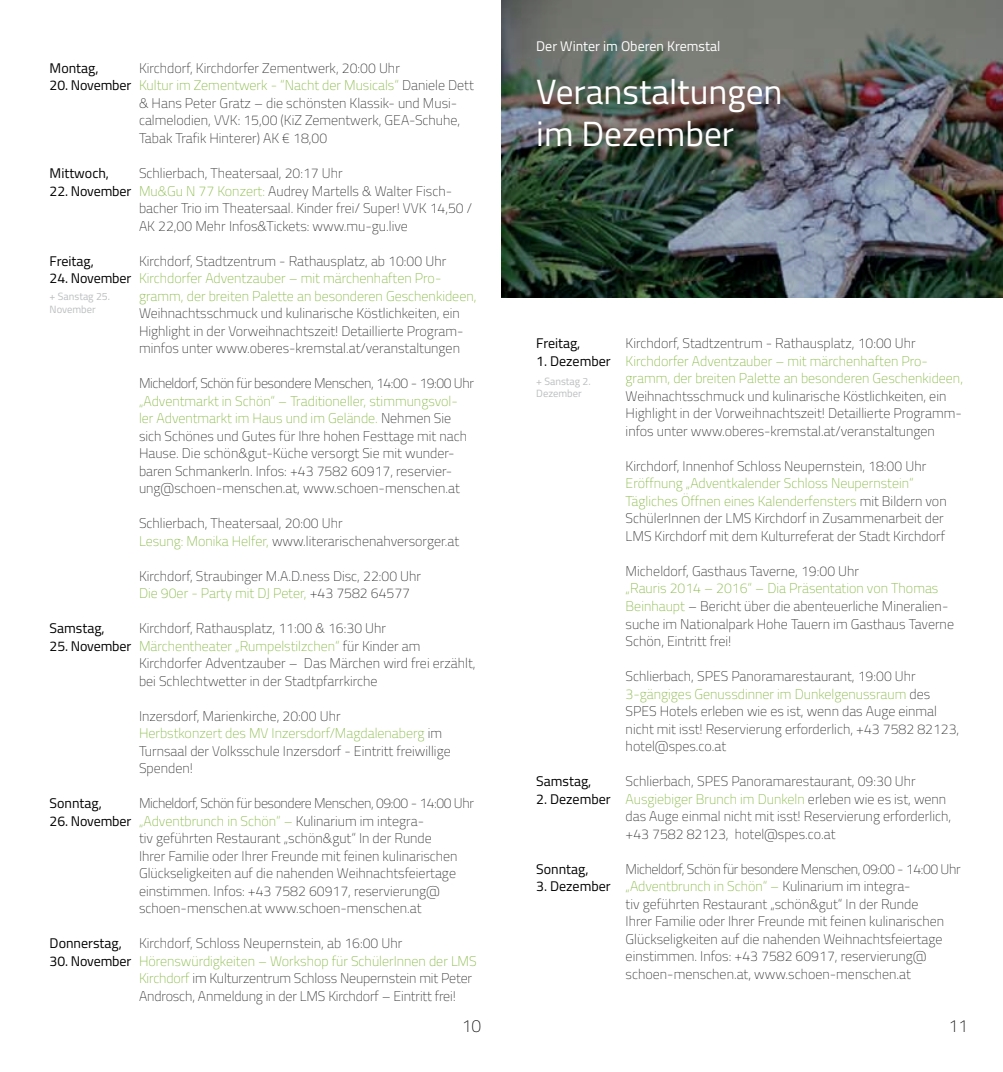
<style>
.page{position:relative;width:1003px;height:1072px;background:#fff}
.page>*{position:absolute;margin:0;border:0;box-sizing:border-box;transform-origin:0 0}
.t1{font:35px/42px "Titillium Web";color:#fff}
.t2{font:100 17.5px "Titillium Web";color:#000}
.t3{font:100 14px/17.5px "Titillium Web";color:#292829}
.t4{font:100 14px/17.5px "Titillium Web";color:#80b539}
.t5{font:14px "Titillium Web";color:#000}
.t6{font:100 14px "Titillium Web";letter-spacing:-.03em;color:#292829}
.t7{font:14px "Titillium Web";color:#fff}
.t8{font:10.5px/12.2px "Titillium Web";color:#bcbec0}
.s1{color:#80b539}
</style>
<div class="page">
<img style="left:501px;top:0;width:501px;height:298px">
<p class="t5" style="left:50px;top:58px;width:50px">Montag,</p>
<p class="t5" style="left:50px;top:75px;width:83px">20. November</p>
<p class="t5" style="left:50px;top:163px;width:61px">Mittwoch,</p>
<p class="t5" style="left:50px;top:180px;width:83px">22. November</p>
<p class="t5" style="left:50px;top:250px;width:46px">Freitag,</p>
<p class="t5" style="left:50px;top:268px;width:83px">24. November</p>
<p class="t8" style="left:50px;top:290px;width:62px">+ Sanstag 25.<br>November</p>
<p class="t5" style="left:50px;top:618px;width:57px">Samstag,</p>
<p class="t5" style="left:50px;top:635px;width:83px">25. November</p>
<p class="t5" style="left:50px;top:793px;width:54px">Sonntag,</p>
<p class="t5" style="left:50px;top:810px;width:83px">26. November</p>
<p class="t5" style="left:50px;top:933px;width:74px">Donnerstag,</p>
<p class="t5" style="left:50px;top:950px;width:83px">30. November</p>
<p class="t3" style="left:139px;top:59px;width:336px">Kirchdorf, Kirchdorfer Zementwerk, 20:00 Uhr<br><span class="s1">Kultur im Zementwerk - “Nacht der Musicals“</span> Daniele Dett &amp; Hans Peter Gratz – die schönsten Klassik- und Musi&shy;calmelodien, VVK: 15,00 (KiZ Zementwerk, GEA-Schuhe, Tabak Trafik Hinterer) AK € 18,00</p>
<p class="t3" style="left:139px;top:164px;width:334px">Schlierbach, Theatersaal, 20:17 Uhr<br><span class="s1">Mu&amp;Gu N 77 Konzert:</span> Audrey Martells &amp; Walter Fisch&shy;bacher Trio im Theatersaal. Kinder frei/ Super! VVK 14,50 / AK 22,00 Mehr Infos&amp;Tickets: www.mu-gu.live</p>
<p class="t3" style="left:139px;top:251px;width:309px">Kirchdorf, Stadtzentrum - Rathausplatz, ab 10:00 Uhr</p>
<p class="t4" style="left:139px;top:269px;width:339px">Kirchdorfer Adventzauber – mit märchenhaften Pro&shy;gramm, der breiten Palette an besonderen Geschenkideen,</p>
<p class="t3" style="left:139px;top:304px;width:326px">Weihnachtsschmuck und kulinarische Köstlichkeiten, ein<br>Highlight in der Vorweihnachtszeit! Detaillierte Program&shy;minfos unter www.oberes-kremstal.at/veranstaltungen</p>
<p class="t6" style="left:139px;top:373px;width:336px">Micheldorf, Schön für besondere Menschen, 14:00 - 19:00 Uhr</p>
<p class="t3" style="left:139px;top:391px;width:329px"><span class="s1">„Adventmarkt in Schön“ – Traditioneller, stimmungsvol&shy;ler Adventmarkt im Haus und im Gelände.</span> Nehmen Sie sich Schönes und Gutes für Ihre hohen Festtage mit nach Hause. Die schön&amp;gut-Küche versorgt Sie mit wunder&shy;baren Schmankerln. Infos: +43 7582 60917, reservier&shy;ung@schoen-menschen.at, www.schoen-menschen.at</p>
<p class="t3" style="left:139px;top:514px;width:321px">Schlierbach, Theatersaal, 20:00 Uhr<br><span class="s1">Lesung: Monika Helfer,</span> www.literarischenahversorger.at</p>
<p class="t3" style="left:139px;top:566px;width:283px">Kirchdorf, Straubinger M.A.D.ness Disc, 22:00 Uhr<br><span class="s1">Die 90er - Party mit DJ Peter,</span> +43 7582 64577</p>
<p class="t3" style="left:139px;top:619px;width:338px">Kirchdorf, Rathausplatz, 11:00 &amp; 16:30 Uhr <span class="s1">Märchentheater „Rumpelstilzchen“</span> für Kinder am Kirchdorfer Adventzauber – Das Märchen wird frei erzählt, bei Schlechtwetter in der Stadtpfarrkirche</p>
<p class="t3" style="left:139px;top:706px;width:313px">Inzersdorf, Marienkirche, 20:00 Uhr<br><span class="s1">Herbstkonzert des MV Inzersdorf/Magdalenaberg</span> im Turnsaal der Volksschule Inzersdorf - Eintritt freiwillige Spenden!</p>
<p class="t3" style="left:139px;top:794px;width:336px">Micheldorf, Schön für besondere Menschen, 09:00 - 14:00 Uhr <span class="s1">„Adventbrunch in Schön“ –</span> Kulinarium im integra-<br>tiv geführten Restaurant „schön&amp;gut“ In der Runde<br>Ihrer Familie oder Ihrer Freunde mit feinen kulinarischen Glückseligkeiten auf die nahenden Weihnachtsfeiertage einstimmen. Infos: +43 7582 60917, reservierung@ schoen-menschen.at www.schoen-menschen.at</p>
<p class="t3" style="left:139px;top:934px;width:265px">Kirchdorf, Schloss Neupernstein, ab 16:00 Uhr</p>
<p class="t3" style="left:139px;top:951px;width:339px"><span class="s1">Hörenswürdigkeiten – Workshop für SchülerInnen der LMS<br>Kirchdorf</span> im Kulturzentrum Schloss Neupernstein mit Peter<br>Androsch, Anmeldung in der LMS Kirchdorf – Eintritt frei!</p>
<p class="t7" style="left:536px;top:36px;width:185px">Der Winter im Oberen Kremstal</p>
<h1 class="t1" style="left:536px;top:69px;width:248px">Veranstaltungen im Dezember</h1>
<p class="t5" style="left:536px;top:333px;width:46px">Freitag,</p>
<p class="t5" style="left:536px;top:351px;width:76px">1. Dezember</p>
<p class="t8" style="left:536px;top:374px;width:56px">+ Sanstag 2.<br>Dezember</p>
<p class="t5" style="left:536px;top:771px;width:57px">Samstag,</p>
<p class="t5" style="left:536px;top:788px;width:76px">2. Dezember</p>
<p class="t5" style="left:536px;top:858px;width:54px">Sonntag,</p>
<p class="t5" style="left:536px;top:876px;width:76px">3. Dezember</p>
<p class="t3" style="left:625px;top:334px;width:291px">Kirchdorf, Stadtzentrum - Rathausplatz, 10:00 Uhr</p>
<p class="t4" style="left:625px;top:351px;width:339px">Kirchdorfer Adventzauber – mit märchenhaften Pro&shy;gramm, der breiten Palette an besonderen Geschenkideen,</p>
<p class="t3" style="left:625px;top:386px;width:337px">Weihnachtsschmuck und kulinarische Köstlichkeiten, ein<br>Highlight in der Vorweihnachtszeit! Detaillierte Programm&shy;infos unter www.oberes-kremstal.at/veranstaltungen</p>
<p class="t3" style="left:625px;top:456px;width:302px">Kirchdorf, Innenhof Schloss Neupernstein, 18:00 Uhr</p>
<p class="t3" style="left:625px;top:474px;width:322px"><span class="s1">Eröffnung „Adventkalender Schloss Neupernstein“ Tägliches Öffnen eines Kalenderfensters</span> mit Bildern von SchülerInnen der LMS Kirchdorf in Zusammenarbeit der LMS Kirchdorf mit dem Kulturreferat der Stadt Kirchdorf</p>
<p class="t3" style="left:625px;top:561px;width:235px">Micheldorf, Gasthaus Taverne, 19:00 Uhr</p>
<p class="t3" style="left:625px;top:579px;width:330px"><span class="s1">„Rauris 2014 – 2016“ – Dia Präsentation von Thomas Beinhaupt</span> – Bericht über die abenteuerliche Mineralien&shy;suche im Nationalpark Hohe Tauern im Gasthaus Taverne Schön, Eintritt frei!</p>
<p class="t3" style="left:625px;top:666px;width:335px">Schlierbach, SPES Panoramarestaurant, 19:00 Uhr <span class="s1">3-gängiges Genussdinner im Dunkelgenussraum</span> des SPES Hotels erleben wie es ist, wenn das Auge einmal nicht mit isst! Reservierung erforderlich, +43 7582 82123, hotel@spes.co.at</p>
<p class="t3" style="left:625px;top:771px;width:327px">Schlierbach, SPES Panoramarestaurant, 09:30 Uhr <span class="s1">Ausgiebiger Brunch im Dunkeln</span> erleben wie es ist, wenn das Auge einmal nicht mit isst! Reservierung erforderlich, +43 7582 82123, hotel@spes.co.at</p>
<p class="t3" style="left:625px;top:859px;width:336px">Micheldorf, Schön für besondere Menschen, 09:00 - 14:00 Uhr <span class="s1">„Adventbrunch in Schön“ –</span> Kulinarium im integra-<br>tiv geführten Restaurant „schön&amp;gut“ In der Runde<br>Ihrer Familie oder Ihrer Freunde mit feinen kulinarischen Glückseligkeiten auf die nahenden Weihnachtsfeiertage einstimmen. Infos: +43 7582 60917, reservierung@ schoen-menschen.at, www.schoen-menschen.at</p>
<p class="t2" style="left:461px;top:1013px;width:21px">10</p>
<p class="t2" style="left:947px;top:1013px;width:21px">11</p>
</div>
